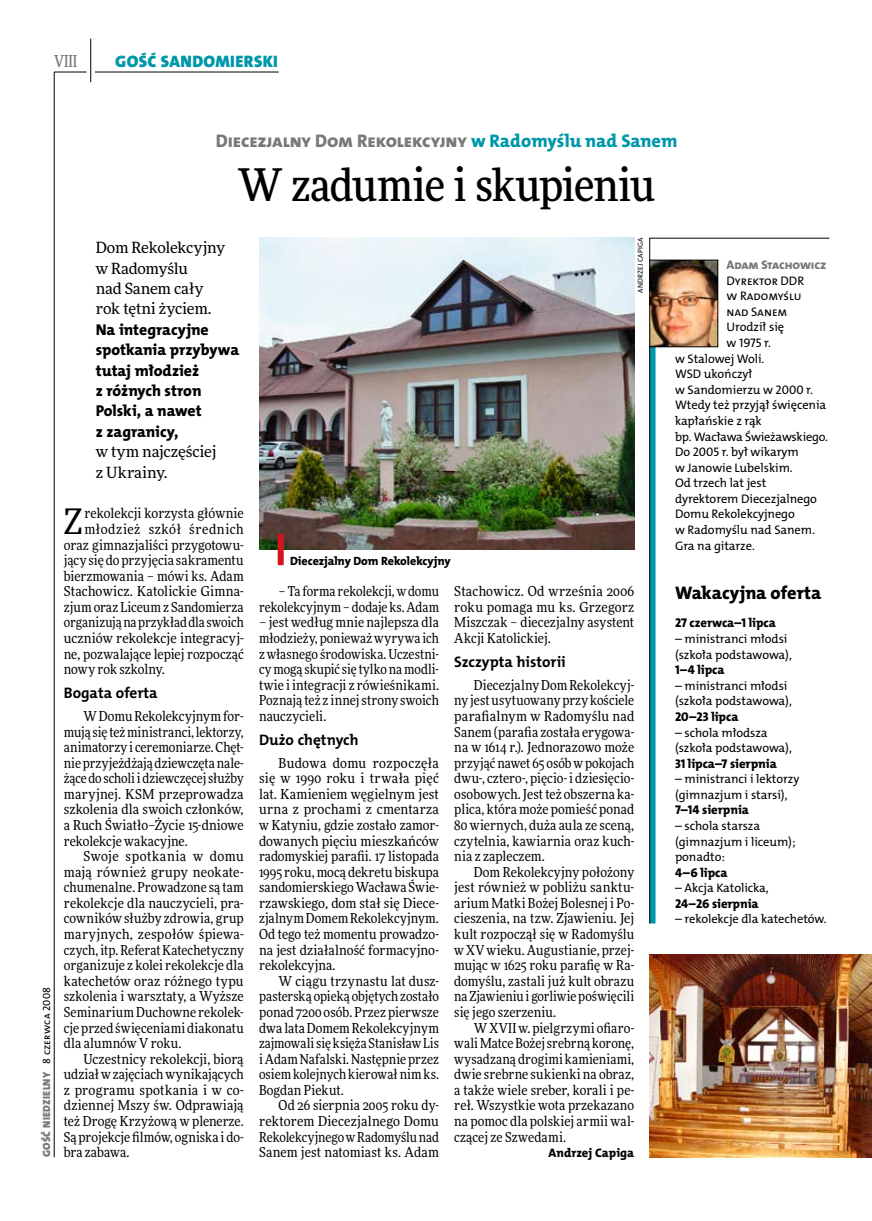
<style>
.page{position:relative;width:872px;height:1221px;background:#fff}
.page>*{position:absolute;margin:0;border:0;box-sizing:border-box;transform-origin:0 0}
.t1{font:500 45px "Freeday Narrow";letter-spacing:-.02em;color:#000}
.t2{font:35.25px "Freeday Narrow News";color:#000}
.t3{font:18.3px "The Mix HP8 Ex Bld";letter-spacing:-.01em;color:#787779}
.t4{font:18.3px "The Mix HP8 Ex Bld";letter-spacing:-.025em;color:#000}
.t5{font:16.65px "The Mix HP9 Blk";letter-spacing:.02em;color:#0097aa}
.t6{font:500 16.5px "Freeday Narrow";color:#787779;scale:.9 1}
.t7{font:15.75px/20.4px "The Mix HP8 Ex Bld";color:#000}
.t8{font:15.45px/20.4px "Freeday News";letter-spacing:-.01em;color:#000}
.t9{font:15.3px "The Mix HP7 Bld";color:#000}
.t10{font:13.8px/15.6px "Freeday Narrow News";letter-spacing:.005em;color:#000;text-align:justify}
.t11{font:13.8px "Freeday Narrow News";letter-spacing:.04em;color:#000}
.t12{font:12.75px "The Mix HP8 Ex Bld";letter-spacing:.02em;color:#000}
.t13{font:12.45px/15.6px "The Mix HP5 Plain";letter-spacing:-.005em;color:#000}
.t14{font:12.45px "The Mix HP8 Ex Bld";letter-spacing:-.005em;color:#787779}
.t15{font:12.45px "The Mix HP8 Ex Bld";letter-spacing:.005em;color:#000}
.t16{font:12px "The Mix HP8 Ex Bld";letter-spacing:-.01em;color:#000}
.t17{font:10.5px "The Mix HP9 Blk";letter-spacing:.025em;color:#787779}
.t18{font:7.2px "The Mix HP5 Plain";letter-spacing:.015em;color:#000}
.s1{font-family:"The Mix HP5 Plain";color:#000}
.s2{color:#0097aa}
</style>
<div class="page">
<hr style="left:54px;top:72px;width:1px;height:1085px;background:#000">
<hr style="left:90px;top:39px;width:1px;height:43px;background:#000">
<hr style="left:54px;top:72px;width:33px;height:1px;background:#000">
<hr style="left:95px;top:72px;width:184px;height:1px;background:#000">
<img style="left:259px;top:238px;width:375px;height:311px">
<div style="left:278px;top:534px;width:6px;height:31px;background:#d4151f"></div>
<svg style="left:649px;top:238px;width:181px;height:685px"></svg>
<img style="left:651px;top:262px;width:65px;height:83px">
<div style="left:649px;top:260px;width:69px;height:87px;border:1px solid #000"></div>
<img style="left:649px;top:954px;width:223px;height:202px">
<p class="t6" style="left:54px;top:50px;width:27px">VIII</p>
<p class="t5" style="left:115px;top:50px;width:164px">GOŚĆ SANDOMIERSKI</p>
<p class="t17" style="left:40px;top:1156px;width:171px;rotate:-90deg">GOŚĆ NIEDZIELNY <span class="s1">8 czerwca 2008</span></p>
<h3 class="t3" style="left:216px;top:129px;width:461px">Diecezjalny Dom Rekolekcyjny <span class="s2">w Radomyślu nad Sanem</span></h3>
<h1 class="t1" style="left:238px;top:157px;width:419px">W zadumie i skupieniu</h1>
<p class="t8" style="left:96px;top:237px;width:131px">Dom Rekolekcyjny w Radomyślu<br>nad Sanem cały rok tętni życiem.</p>
<p class="t7" style="left:96px;top:319px;width:145px">Na integracyjne spotkania przybywa tutaj młodzież<br>z różnych stron<br>Polski, a nawet<br>z zagranicy,</p>
<p class="t8" style="left:96px;top:441px;width:122px">w tym najczęściej z Ukrainy.</p>
<h2 class="t2" style="left:64px;top:499px;width:20px">Z</h2>
<p class="t10" style="left:84px;top:505px;width:161px">rekolekcji korzysta głównie</p>
<p class="t11" style="left:84px;top:520px;width:161px">młodzież szkół średnich</p>
<p class="t10" style="left:64px;top:536px;width:181px">oraz gimnazjaliści przygotowu-</p>
<p class="t10" style="left:64px;top:552px;width:181px">jący się do przyjęcia sakramentu</p>
<p class="t10" style="left:64px;top:568px;width:181px">bierzmowania – mówi ks. Adam</p>
<p class="t10" style="left:64px;top:583px;width:181px">Stachowicz. Katolickie Gimna-</p>
<p class="t10" style="left:64px;top:599px;width:181px">zjum oraz Liceum z Sandomierza</p>
<p class="t10" style="left:64px;top:614px;width:181px">organizują na przykład dla swoich</p>
<p class="t10" style="left:64px;top:630px;width:181px">uczniów rekolekcje integracyj-</p>
<p class="t10" style="left:64px;top:645px;width:181px">ne, pozwalające lepiej rozpocząć</p>
<p class="t10" style="left:64px;top:661px;width:102px">nowy rok szkolny.</p>
<p class="t9" style="left:64px;top:683px;width:95px">Bogata oferta</p>
<p class="t10" style="left:64px;top:708px;width:181px;text-indent:20px">WDomu Rekolekcyjnym for&shy;mują się też ministranci, lektorzy, animatorzy i ceremoniarze. Chęt&shy;nie przyjeżdżają dziewczęta nale&shy;żące do scholi i dziewczęcej służby maryjnej. KSM przeprowadza szkolenia dla swoich członków, a Ruch Światło–Życie 15-dniowe rekolekcje wakacyjne.</p>
<p class="t10" style="left:64px;top:848px;width:181px;text-indent:20px">Swoje spotkania w domu mają również grupy neokate&shy;chumenalne. Prowadzone są tam rekolekcje dla nauczycieli, pra&shy;cowników służby zdrowia, grup maryjnych, zespołów śpiewa&shy;czych, itp. Referat Katechetyczny organizuje z kolei rekolekcje dla katechetów oraz różnego typu szkolenia i warsztaty, a Wyższe Seminarium Duchowne rekolek&shy;cje przed święceniami diakonatu dla alumnów V roku.</p>
<p class="t10" style="left:64px;top:1050px;width:181px;text-indent:20px">Uczestnicy rekolekcji, biorą udział wzajęciach wynikających z programu spotkania i w co&shy;dziennej Mszy św. Odprawiają też Drogę Krzyżową w plenerze.<br>Są projekcje filmów, ogniska i do&shy;bra zabawa.</p>
<p class="t16" style="left:290px;top:553px;width:162px">Diecezjalny Dom Rekolekcyjny</p>
<p class="t18" style="left:636px;top:293px;width:56px;rotate:-90deg">Andrzej Capiga</p>
<p class="t10" style="left:259px;top:583px;width:181px;text-align:right">– Ta forma rekolekcji, w domu rekolekcyjnym – dodaje ks. Adam</p>
<p class="t10" style="left:259px;top:614px;width:181px">– jest według mnie najlepsza dla młodzieży, ponieważ wyrywa ich z własnego środowiska. Uczestni&shy;cy mogą skupić się tylko na modli&shy;twie i integracji z rówieśnikami.<br>Poznają też z innej strony swoich nauczycieli.</p>
<p class="t9" style="left:259px;top:730px;width:101px">Dużo chętnych</p>
<p class="t10" style="left:259px;top:754px;width:181px;text-indent:20px">Budowa domu rozpoczęła się w 1990 roku i trwała pięć lat. Kamieniem węgielnym jest urna z prochami z cmentarza w Katyniu, gdzie zostało zamor&shy;dowanych pięciu mieszkańców radomyskiej parafii. 17 listopada 1995 roku, mocą dekretu biskupa sandomierskiego Wacława Świe&shy;rzawskiego, dom stał się Diece&shy;zjalnym Domem Rekolekcyjnym.<br>Od tego też momentu prowadzo&shy;na jest działalność formacyjno&shy;rekolekcyjna.</p>
<p class="t10" style="left:259px;top:972px;width:181px;text-indent:20px">W ciągu trzynastu lat dusz&shy;pasterską opieką objętych zostało ponad 7200 osób. Przez pierwsze dwa lata Domem Rekolekcyjnym zajmowali się księża Stanisław Lis iAdam Nafalski. Następnie przez osiem kolejnych kierował nim ks.<br>Bogdan Piekut.</p>
<p class="t10" style="left:259px;top:1097px;width:181px;text-indent:20px">Od 26 sierpnia 2005 roku dy&shy;rektorem Diecezjalnego Domu Rekolekcyjnego wRadomyślu nad Sanem jest natomiast ks. Adam</p>
<p class="t10" style="left:454px;top:583px;width:181px">Stachowicz. Od września 2006 roku pomaga mu ks. Grzegorz Miszczak – diecezjalny asystent Akcji Katolickiej.</p>
<p class="t9" style="left:454px;top:652px;width:113px">Szczypta historii</p>
<p class="t10" style="left:454px;top:677px;width:181px;text-indent:20px">Diecezjalny Dom Rekolekcyj&shy;ny jest usytuowany przy kościele parafialnym w Radomyślu nad Sanem (parafia została erygowa&shy;na w 1614 r.). Jednorazowo może przyjąć nawet 65 osób w pokojach dwu-, cztero-, pięcio- i dziesięcio&shy;osobowych. Jest też obszerna ka&shy;plica, która może pomieść ponad 80 wiernych, duża aula ze sceną, czytelnia, kawiarnia oraz kuch&shy;nia z zapleczem.</p>
<p class="t10" style="left:454px;top:863px;width:181px;text-indent:20px">Dom Rekolekcyjny położony jest również w pobliżu sanktu&shy;arium Matki Bożej Bolesnej i Po&shy;cieszenia, na tzw. Zjawieniu. Jej kult rozpoczął się w Radomyślu w XV wieku. Augustianie, przej&shy;mując w 1625 roku parafię w Ra&shy;domyślu, zastali już kult obrazu na Zjawieniu i gorliwie poświęcili się jego szerzeniu.</p>
<p class="t10" style="left:454px;top:1019px;width:181px;text-indent:20px">WXVII w. pielgrzymi ofiaro&shy;wali Matce Bożej srebrną koronę, wysadzaną drogimi kamieniami, dwie srebrne sukienki na obraz, a także wiele sreber, korali i pe&shy;reł. Wszystkie wota przekazano na pomoc dla polskiej armii wal&shy;czącej ze Szwedami.</p>
<p class="t15" style="left:548px;top:1144px;width:87px">Andrzej Capiga</p>
<p class="t14" style="left:726px;top:257px;width:101px">Adam Stachowicz</p>
<p class="t13" style="left:726px;top:273px;width:63px">Dyrektor DDR</p>
<p class="t13" style="left:726px;top:288px;width:76px">w Radomyślu</p>
<p class="t13" style="left:726px;top:304px;width:62px">nad Sanem</p>
<p class="t13" style="left:726px;top:319px;width:59px">U rodził się</p>
<p class="t13" style="left:726px;top:335px;width:46px">w 1975 r.</p>
<p class="t13" style="left:675px;top:351px;width:91px">w Stalowej Woli.</p>
<p class="t13" style="left:675px;top:366px;width:10px">WSD</p>
<p class="t13" style="left:675px;top:366px;width:154px;text-indent:29px">ukończył<br>w Sandomierzu w 2000 r.<br>Wtedy też przyjął święcenia kapłańskie z rąk<br>bp. Wacława Świeżawskiego.<br>Do 2005 r. był wikarym<br>w Janowie Lubelskim.<br>Od trzech lat jest dyrektorem Diecezjalnego<br>Domu Rekolekcyjnego<br>w Radomyślu nad Sanem.<br>Gra na gitarze.</p>
<h3 class="t4" style="left:675px;top:580px;width:148px">Wakacyjna oferta</h3>
<p class="t12" style="left:675px;top:615px;width:102px">27 czerwca–1 lipca</p>
<p class="t13" style="left:675px;top:631px;width:118px">– ministranci młodsi (szkoła podstawowa),</p>
<p class="t12" style="left:675px;top:661px;width:51px">1–4 lipca</p>
<p class="t13" style="left:675px;top:677px;width:118px">– ministranci młodsi (szkoła podstawowa),</p>
<p class="t12" style="left:675px;top:708px;width:65px">20–23 lipca</p>
<p class="t13" style="left:675px;top:724px;width:118px">– schola młodsza (szkoła podstawowa),</p>
<p class="t12" style="left:675px;top:755px;width:103px">31 lipca–7 sierpnia</p>
<p class="t13" style="left:675px;top:771px;width:126px">– ministranci i lektorzy (gimnazjum i starsi),</p>
<p class="t12" style="left:675px;top:801px;width:75px">7–14 sierpnia</p>
<p class="t13" style="left:675px;top:818px;width:122px">– schola starsza (gimnazjum i liceum); ponadto:</p>
<p class="t12" style="left:675px;top:864px;width:54px">4–6 lipca</p>
<p class="t13" style="left:675px;top:880px;width:95px">– Akcja Katolicka,</p>
<p class="t12" style="left:675px;top:895px;width:85px">24–26 sierpnia</p>
<p class="t13" style="left:675px;top:911px;width:153px">– rekolekcje dla katechetów.</p>
</div>
